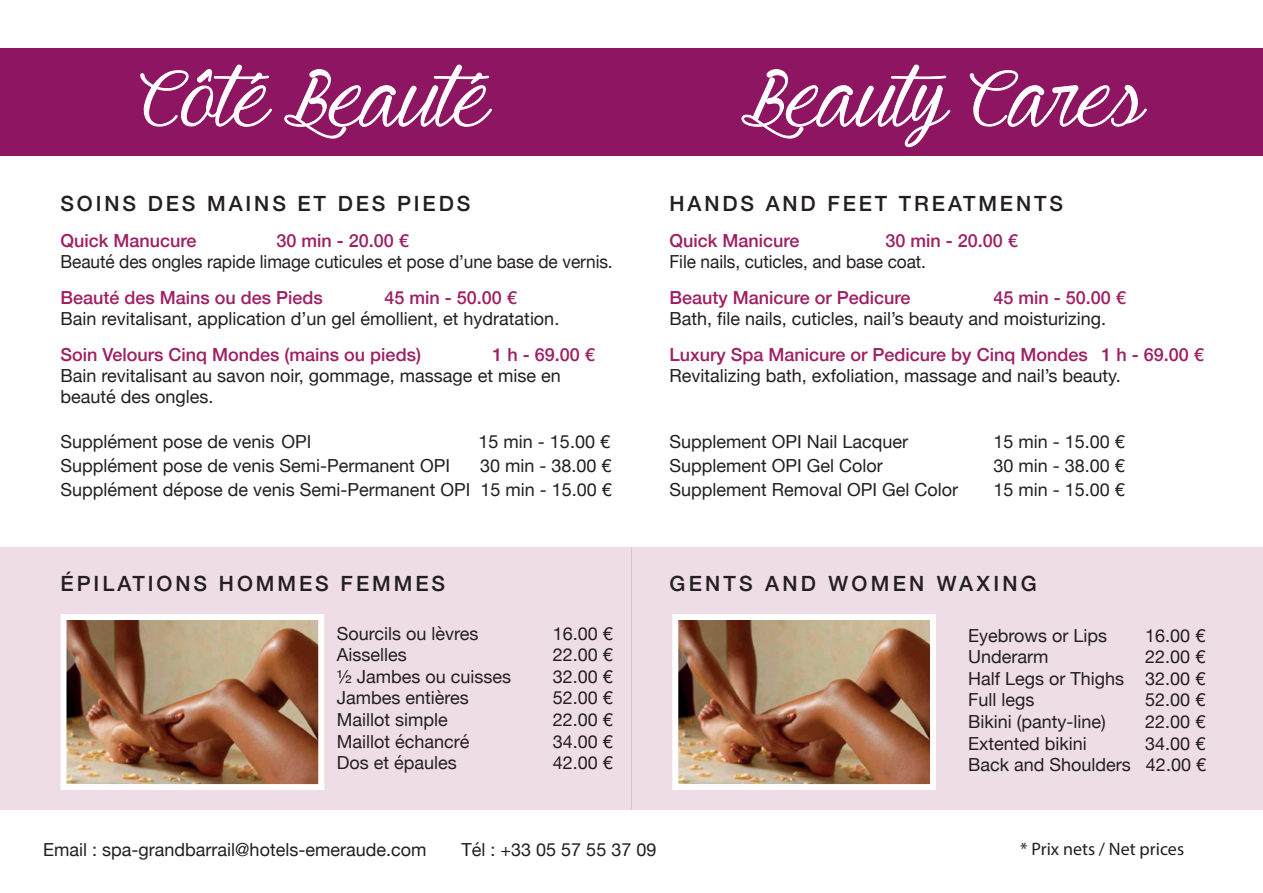
<style>
.page{position:relative;width:1263px;height:893px;background:#fff}
.page>*{position:absolute;margin:0;border:0;box-sizing:border-box;transform-origin:0 0}
.t1{font:81px "Mf Young&Beautiful";color:#fff}
.t2{font:500 21px "Helvetica Neue";letter-spacing:.135em;color:#231f20}
.t3{font:500 21px "Helvetica Neue";letter-spacing:.155em;color:#231f20}
.t4{font:18px/21.6px "Helvetica Neue";color:#231f20;text-align:right}
.t5{font:500 18px "Helvetica Neue";color:#9e1f62}
.t6{font:18px "Helvetica Neue";color:#231f20;scale:.96 1}
.t7{font:18px "Myriad Pro";color:#231f20}
</style>
<div class="page">
<div style="left:0;top:48px;width:631px;height:108px;background:#8d1561"></div>
<div style="left:0;top:548px;width:631px;height:262px;background:#eedce7"></div>
<div style="left:631px;top:48px;width:632px;height:108px;background:#8d1561"></div>
<div style="left:631px;top:548px;width:632px;height:262px;background:#eedce7"></div>
<img style="left:67px;top:621px;width:250px;height:162px">
<div style="left:60px;top:614px;width:264px;height:176px;border:6px solid #fff"></div>
<img style="left:679px;top:621px;width:250px;height:162px">
<div style="left:672px;top:614px;width:264px;height:176px;border:6px solid #fff"></div>
<svg style="left:140px;top:65px;width:132px;height:62px"></svg>
<svg style="left:284px;top:65px;width:208px;height:73px"></svg>
<svg style="left:742px;top:65px;width:208px;height:82px"></svg>
<svg style="left:970px;top:70px;width:176px;height:57px"></svg>
<h1 class="t1" style="left:144px;top:54px;width:347px">Côté Beauté</h1>
<p class="t2" style="left:60px;top:187px;width:411px">SOINS DES MAINS ET DES PIEDS</p>
<p class="t5" style="left:60px;top:226px;width:138px">Quick Manucure</p>
<p class="t5" style="left:276px;top:226px;width:134px">30 min - 20.00 €</p>
<p class="t6" style="left:60px;top:249px;width:577px">Beauté des ongles rapide limage cuticules et pose d’une base de vernis.</p>
<p class="t5" style="left:60px;top:283px;width:264px">Beauté des Mains ou des Pieds</p>
<p class="t5" style="left:384px;top:283px;width:134px">45 min - 50.00 €</p>
<p class="t4" style="left:60px;top:309px;width:500px">Bain revitalisant, application d’un gel émollient, et hydratation.</p>
<p class="t5" style="left:60px;top:340px;width:362px">Soin Velours Cinq Mondes (mains ou pieds)</p>
<p class="t5" style="left:492px;top:340px;width:104px">1 h - 69.00 €</p>
<p class="t4" style="left:60px;top:366px;width:502px;line-height:21px;text-align:left">Bain revitalisant au savon noir, gommage, massage et mise en beauté des ongles.</p>
<p class="t4" style="left:60px;top:432px;width:253px">Supplément pose de venis OPI</p>
<p class="t4" style="left:479px;top:432px;width:133px">15 min - 15.00 €</p>
<p class="t4" style="left:60px;top:456px;width:391px">Supplément pose de venis Semi-Permanent OPI</p>
<p class="t4" style="left:60px;top:455px;width:553px;line-height:24px">30 min - 38.00 €<br>Supplément dépose de venis Semi-Permanent OPI 15 min - 15.00 €</p>
<h1 class="t1" style="left:752px;top:54px;width:394px">Beauty Cares</h1>
<p class="t2" style="left:669px;top:187px;width:395px">HANDS AND FEET TREATMENTS</p>
<p class="t5" style="left:669px;top:226px;width:132px">Quick Manicure</p>
<p class="t5" style="left:885px;top:226px;width:134px">30 min - 20.00 €</p>
<p class="t6" style="left:669px;top:249px;width:269px">File nails, cuticles, and base coat.</p>
<p class="t5" style="left:669px;top:283px;width:243px">Beauty Manicure or Pedicure</p>
<p class="t5" style="left:993px;top:283px;width:134px">45 min - 50.00 €</p>
<p class="t4" style="left:669px;top:309px;width:438px">Bath, file nails, cuticles, nail’s beauty and moisturizing.</p>
<p class="t5" style="left:669px;top:340px;width:536px">Luxury Spa Manicure or Pedicure by Cinq Mondes 1 h - 69.00 €</p>
<p class="t4" style="left:669px;top:366px;width:453px">Revitalizing bath, exfoliation, massage and nail’s beauty.</p>
<p class="t4" style="left:669px;top:432px;width:240px">Supplement OPI Nail Lacquer</p>
<p class="t4" style="left:993px;top:432px;width:133px">15 min - 15.00 €</p>
<p class="t4" style="left:669px;top:456px;width:215px">Supplement OPI Gel Color</p>
<p class="t4" style="left:993px;top:456px;width:133px">30 min - 38.00 €</p>
<p class="t4" style="left:669px;top:480px;width:290px">Supplement Removal OPI Gel Color</p>
<p class="t4" style="left:993px;top:480px;width:133px">15 min - 15.00 €</p>
<p class="t2" style="left:60px;top:566px;width:386px">ÉPILATIONS HOMMES FEMMES</p>
<p class="t3" style="left:669px;top:566px;width:369px">GENTS AND WOMEN WAXING</p>
<p class="t4" style="left:337px;top:624px;width:143px">Sourcils ou lèvres</p>
<p class="t4" style="left:553px;top:624px;width:62px">16.00 €</p>
<p class="t4" style="left:337px;top:645px;width:71px">Aisselles</p>
<p class="t4" style="left:553px;top:645px;width:62px">22.00 €</p>
<p class="t4" style="left:337px;top:667px;width:176px">½ Jambes ou cuisses</p>
<p class="t4" style="left:553px;top:667px;width:62px">32.00 €</p>
<p class="t4" style="left:337px;top:688px;width:134px">Jambes entières</p>
<p class="t4" style="left:553px;top:688px;width:62px">52.00 €</p>
<p class="t4" style="left:337px;top:710px;width:113px">Maillot simple</p>
<p class="t4" style="left:553px;top:710px;width:62px">22.00 €</p>
<p class="t4" style="left:337px;top:731px;width:134px">Maillot échancré</p>
<p class="t4" style="left:553px;top:731px;width:62px">34.00 €</p>
<p class="t4" style="left:337px;top:752px;width:122px">Dos et épaules</p>
<p class="t4" style="left:553px;top:752px;width:62px">42.00 €</p>
<p class="t4" style="left:968px;top:626px;width:140px">Eyebrows or Lips</p>
<p class="t4" style="left:1145px;top:626px;width:62px">16.00 €</p>
<p class="t4" style="left:968px;top:647px;width:82px">Underarm</p>
<p class="t4" style="left:968px;top:647px;width:239px;text-align:justify;text-indent:177px">22.00 € Half Legs or Thighs 32.00 € Full legs</p>
<p class="t4" style="left:1145px;top:690px;width:62px">52.00 €</p>
<p class="t4" style="left:968px;top:712px;width:139px">Bikini (panty-line)</p>
<p class="t4" style="left:1145px;top:712px;width:62px">22.00 €</p>
<p class="t4" style="left:968px;top:733px;width:120px">Extented bikini</p>
<p class="t4" style="left:968px;top:734px;width:239px;line-height:21px">34.00 €<br>Back and Shoulders 42.00 €</p>
<p class="t4" style="left:43px;top:839px;width:385px">Email : spa-grandbarrail@hotels-emeraude.com</p>
<p class="t4" style="left:461px;top:839px;width:196px">Tél : +33 05 57 55 37 09</p>
<p class="t7" style="left:1020px;top:837px;width:165px">* Prix nets / Net prices</p>
</div>
